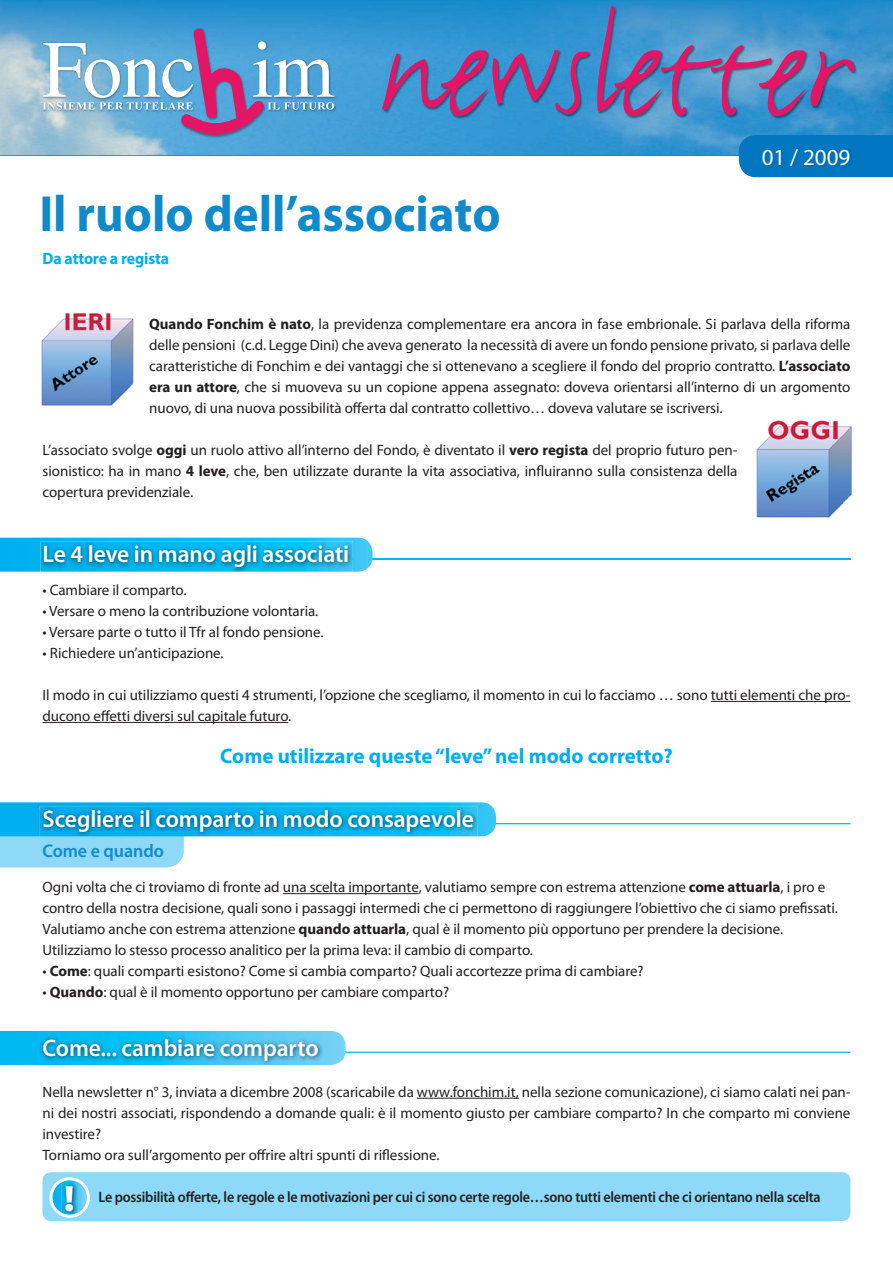
<style>
.page{position:relative;width:893px;height:1263px;background:#fff}
.page>*{position:absolute;margin:0;border:0;box-sizing:border-box;transform-origin:0 0}
.t1{font:148.95px "FF Justlefthand";letter-spacing:.01em;color:#e21665}
.t2{font:700 51px "Myriad Pro";color:#108acb;scale:.96 1}
.t3{font:900 36.75px "Myriad Pro";color:#fff}
.t4{font:600 24px "Myriad Pro";letter-spacing:-.005em;color:#fff}
.t5{font:23.1px "Myriad Pro";color:#fff}
.t6{font:700 21px "Myriad Pro";color:#00aeef}
.t7{font:600 18.3px "Myriad Pro";letter-spacing:-.005em;color:#108acb}
.t8{font:700 16.5px "Myriad Pro";letter-spacing:-.01em;color:#00aeef;scale:.96 1}
.t9{font:15px/21px "Myriad Pro";letter-spacing:-.005em;color:#231f20}
.t10{font:600 15px "Myriad Pro";letter-spacing:-.015em;color:#231f20;scale:.94 1}
.s1{font-weight:700}
</style>
<div class="page">
<div style="left:43px;top:1172px;width:807px;height:49px;background:#8ed8f8;border-radius:9px"></div>
<hr style="left:335px;top:558px;width:515px;height:2px;background:#00b9f2">
<hr style="left:493px;top:823px;width:357px;height:1px;background:#00b9f2">
<hr style="left:335px;top:1051px;width:515px;height:2px;background:#00b9f2">
<svg style="left:0;top:802px;width:496px;height:65px"></svg>
<svg style="left:0;top:1031px;width:345px;height:34px;background:#2cc3f3"></svg>
<img style="left:0;top:0;width:840px;height:31px">
<img style="left:840px;top:0;width:53px;height:135px">
<img style="left:315px;top:93px;width:526px;height:62px">
<img style="left:337px;top:31px;width:45px;height:62px">
<img style="left:0;top:124px;width:315px;height:31px">
<img style="left:0;top:31px;width:42px;height:93px">
<div style="left:739px;top:135px;width:154px;height:42px;background:#0077c0"></div>
<svg style="left:43px;top:28px;width:291px;height:109px;background:#7aa5d0"></svg>
<img style="left:762px;top:148px;width:91px;height:21px">
<hr style="left:283px;top:893px;width:136px;height:1px;background:#231f20">
<hr style="left:417px;top:1098px;width:102px;height:1px;background:#231f20">
<hr style="left:711px;top:701px;width:139px;height:1px;background:#231f20">
<hr style="left:43px;top:722px;width:245px;height:1px;background:#231f20">
<svg style="left:0;top:538px;width:372px;height:34px;background:#0ca9db"></svg>
<img style="left:39px;top:806px;width:439px;height:31px">
<img style="left:39px;top:809px;width:145px;height:27px">
<img style="left:39px;top:1035px;width:284px;height:30px">
<img style="left:41px;top:313px;width:93px;height:93px">
<img style="left:756px;top:420px;width:96px;height:98px">
<img style="left:382px;top:6px;width:475px;height:113px">
<svg style="left:49px;top:1177px;width:41px;height:41px"></svg>
<img style="left:61px;top:1182px;width:17px;height:34px">
<h1 class="t1" style="left:380px;top:16px;width:472px">newsletter</h1>
<h2 class="t2" style="left:39px;top:194px;width:482px">Il ruolo dell’associato</h2>
<p class="t8" style="left:43px;top:252px;width:133px">Da attore a regista</p>
<h3 class="t5" style="left:762px;top:148px;width:90px">01 / 2009</h3>
<p class="t9" style="left:149px;top:315px;width:703px;text-align:justify"><span class="s1">Quando Fonchim è nato</span>, la previdenza complementare era ancora in fase embrionale. Si parlava della riforma delle pensioni (c.d. Legge Dini) che aveva generato la necessità di avere un fondo pensione privato, si parlava delle caratteristiche di Fonchim e dei vantaggi che si ottenevano a scegliere il fondo del proprio contratto. <span class="s1">L’associato era un attore</span>, che si muoveva su un copione appena assegnato: doveva orientarsi all’interno di un argomento nuovo, di una nuova possibilità offerta dal contratto collettivo… doveva valutare se iscriversi.</p>
<p class="t9" style="left:43px;top:441px;width:696px;text-align:justify">L’associato svolge <span class="s1">oggi</span> un ruolo attivo all’interno del Fondo, è diventato il <span class="s1">vero regista</span> del proprio futuro pen&shy;sionistico: ha in mano <span class="s1">4 leve</span>, che, ben utilizzate durante la vita associativa, influiranno sulla consistenza della copertura previdenziale.</p>
<h3 class="t4" style="left:43px;top:545px;width:308px">Le 4 leve in mano agli associati</h3>
<p class="t9" style="left:43px;top:581px;width:145px">• Cambiare il comparto.</p>
<p class="t9" style="left:43px;top:602px;width:277px">• Versare o meno la contribuzione volontaria.</p>
<p class="t9" style="left:43px;top:623px;width:283px">• Versare parte o tutto il Tfr al fondo pensione.</p>
<p class="t9" style="left:43px;top:644px;width:183px">• Richiedere un’anticipazione.</p>
<p class="t9" style="left:43px;top:686px;width:809px">Il modo in cui utilizziamo questi 4 strumenti, l’opzione che scegliamo, il momento in cui lo facciamo … sono tutti elementi che pro&shy;ducono effetti diversi sul capitale futuro.</p>
<h3 class="t6" style="left:220px;top:748px;width:454px">Come utilizzare queste “leve” nel modo corretto?</h3>
<h3 class="t4" style="left:43px;top:810px;width:433px">Scegliere il comparto in modo consapevole</h3>
<p class="t7" style="left:43px;top:844px;width:123px">Come e quando</p>
<p class="t9" style="left:43px;top:878px;width:797px">Ogni volta che ci troviamo di fronte ad una scelta importante, valutiamo sempre con estrema attenzione <span class="s1">come attuarla</span>, i pro e contro della nostra decisione, quali sono i passaggi intermedi che ci permettono di raggiungere l’obiettivo che ci siamo prefissati.<br>Valutiamo anche con estrema attenzione <span class="s1">quando attuarla</span>, qual è il momento più opportuno per prendere la decisione.<br>Utilizziamo lo stesso processo analitico per la prima leva: il cambio di comparto.</p>
<p class="t9" style="left:43px;top:962px;width:603px">• <span class="s1">Come</span>: quali comparti esistono? Come si cambia comparto? Quali accortezze prima di cambiare?</p>
<p class="t9" style="left:43px;top:983px;width:408px">• <span class="s1">Quando</span>: qual è il momento opportuno per cambiare comparto?</p>
<h3 class="t4" style="left:43px;top:1039px;width:278px">Come... cambiare comparto</h3>
<p class="t9" style="left:43px;top:1083px;width:809px">Nella newsletter n° 3, inviata a dicembre 2008 (scaricabile da www.fonchim.it, nella sezione comunicazione), ci siamo calati nei pan&shy;ni dei nostri associati, rispondendo a domande quali: è il momento giusto per cambiare comparto? In che comparto mi conviene investire?<br>Torniamo ora sull’argomento per offrire altri spunti di riflessione.</p>
<p class="t10" style="left:98px;top:1191px;width:770px">Le possibilità offerte, le regole e le motivazioni per cui ci sono certe regole…sono tutti elementi che ci orientano nella scelta</p>
<h3 class="t3" style="left:64px;top:1184px;width:12px">!</h3>
</div>
